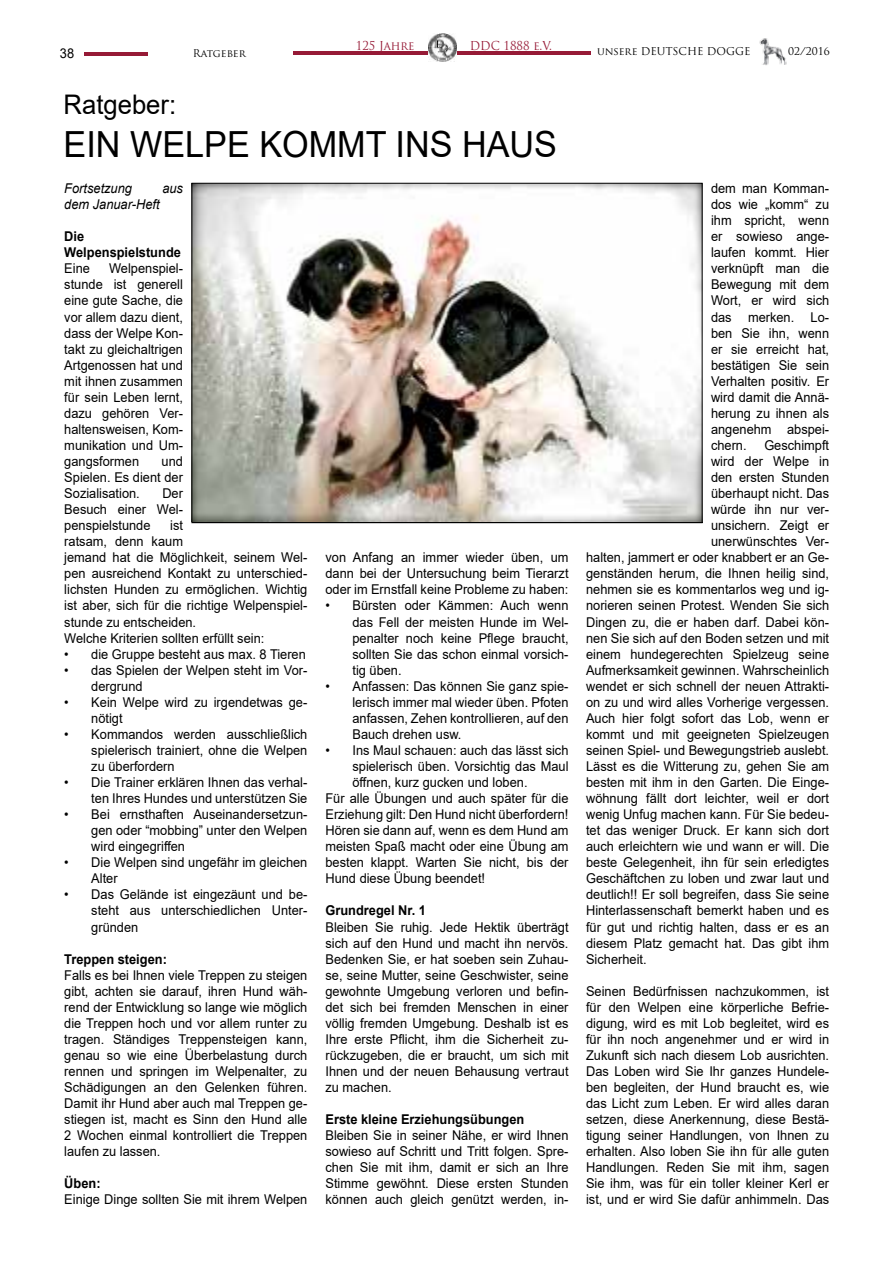
<style>
.page{position:relative;width:893px;height:1263px;background:#fff}
.page>*{position:absolute;margin:0;border:0;box-sizing:border-box;transform-origin:0 0}
.t1{font:36px "Arial";color:#000;scale:.95 1}
.t2{font:27px "Arial";color:#000;scale:.95 1}
.t3{font:13.5px/16px "Arial";color:#000;text-align:justify;scale:.95 1}
.t4{font:700 13.5px/16px "Arial";color:#000;scale:.95 1}
.t5{font:italic 13.5px "Arial";color:#000;scale:.95 1}
.t6{font:12px "Trajan Pro";color:#961a36;scale:.95 1}
.t7{font:10.5px "Trajan Pro";color:#000}
</style>
<div class="page">
<hr style="left:293px;top:52px;width:297px;height:3px;background:#961a36">
<img style="left:759px;top:38px;width:28px;height:27px">
<hr style="left:84px;top:53px;width:64px;height:3px;background:#961a36">
<img style="left:428px;top:34px;width:28px;height:28px">
<img style="left:194px;top:185px;width:506px;height:336px">
<p class="t3" style="left:60px;top:45px;width:17px">38</p>
<p class="t7" style="left:193px;top:46px;width:54px">Ratgeber</p>
<p class="t6" style="left:356px;top:38px;width:63px">125 Jahre</p>
<p class="t6" style="left:470px;top:38px;width:88px">DDC 1888 e.V.</p>
<h2 class="t2" style="left:64px;top:86px;width:120px">Ratgeber:</h2>
<h1 class="t1" style="left:64px;top:120px;width:521px">EIN WELPE KOMMT INS HAUS</h1>
<p class="t5" style="left:64px;top:180px;width:73px">Fortsetzung</p>
<p class="t5" style="left:162px;top:180px;width:23px">aus</p>
<p class="t5" style="left:64px;top:196px;width:102px">dem Januar-Heft</p>
<p class="t4" style="left:64px;top:229px;width:124px">Die<br>Welpenspielstunde</p>
<p class="t3" style="left:64px;top:260px;width:29px">Eine</p>
<p class="t3" style="left:64px;top:260px;width:126px;text-indent:45px">Welpenspiel&shy;stunde ist generell eine gute Sache, die vor allem dazu dient, dass der Welpe Kon&shy;takt zu gleichaltrigen Artgenossen hat und mit ihnen zusammen für sein Leben lernt, dazu gehören Ver&shy;haltensweisen, Kom&shy;munikation und Um&shy;gangsformen</p>
<p class="t3" style="left:64px;top:453px;width:126px;text-indent:97px">und Spielen. Es dient der Sozialisation.</p>
<p class="t3" style="left:64px;top:485px;width:126px;text-indent:98px">Der Besuch einer Wel&shy;penspielstunde</p>
<p class="t3" style="left:64px;top:517px;width:257px;text-align:left;text-indent:106px">ist<br>ratsam, denn kaum<br>jemand hat die Möglichkeit, seinem Wel&shy;pen ausreichend Kontakt zu unterschied&shy;lichsten Hunden zu ermöglichen. Wichtig ist aber, sich für die richtige Welpenspiel&shy;stunde zu entscheiden.<br>Welche Kriterien sollten erfüllt sein:</p>
<p class="t3" style="left:64px;top:646px;width:256px">• die Gruppe besteht aus max. 8 Tieren</p>
<p class="t3" style="left:91px;top:662px;width:229px;text-indent:-27px">• das Spielen der Welpen steht im Vor&shy;dergrund</p>
<p class="t3" style="left:91px;top:694px;width:229px;text-indent:-27px">• Kein Welpe wird zu irgendetwas ge&shy;nötigt</p>
<p class="t3" style="left:91px;top:726px;width:229px;text-indent:-27px">• Kommandos werden ausschließlich spielerisch trainiert, ohne die Welpen zu überfordern</p>
<p class="t3" style="left:64px;top:774px;width:257px;text-align:right">• Die Trainer erklären Ihnen das verhal&shy;ten Ihres Hundes und unterstützen Sie</p>
<p class="t3" style="left:91px;top:806px;width:229px;text-indent:-27px">• Bei ernsthaften Auseinandersetzun&shy;gen oder “mobbing” unter den Welpen wird eingegriffen</p>
<p class="t3" style="left:91px;top:854px;width:229px;text-indent:-27px">• Die Welpen sind ungefähr im gleichen<br>Alter</p>
<p class="t3" style="left:91px;top:886px;width:229px;text-indent:-27px">• Das Gelände ist eingezäunt und be&shy;steht aus unterschiedlichen Unter&shy;gründen</p>
<p class="t4" style="left:64px;top:951px;width:110px">Treppen steigen:</p>
<p class="t3" style="left:64px;top:967px;width:257px">Falls es bei Ihnen viele Treppen zu steigen gibt, achten sie darauf, ihren Hund wäh&shy;rend der Entwicklung so lange wie möglich die Treppen hoch und vor allem runter zu tragen. Ständiges Treppensteigen kann, genau so wie eine Überbelastung durch rennen und springen im Welpenalter, zu Schädigungen an den Gelenken führen.<br>Damit ihr Hund aber auch mal Treppen ge&shy;stiegen ist, macht es Sinn den Hund alle 2 Wochen einmal kontrolliert die Treppen laufen zu lassen.</p>
<p class="t4" style="left:64px;top:1176px;width:40px">Üben:</p>
<p class="t3" style="left:64px;top:1191px;width:257px">Einige Dinge sollten Sie mit ihrem Welpen</p>
<p class="t3" style="left:325px;top:549px;width:257px">von Anfang an immer wieder üben, um dann bei der Untersuchung beim Tierarzt oder im Ernstfall keine Probleme zu haben:</p>
<p class="t3" style="left:352px;top:598px;width:229px;text-indent:-27px">• Bürsten oder Kämmen: Auch wenn das Fell der meisten Hunde im Wel&shy;penalter noch keine Pflege braucht, sollten Sie das schon einmal vorsich&shy;tig üben.</p>
<p class="t3" style="left:352px;top:678px;width:229px;text-indent:-27px">• Anfassen: Das können Sie ganz spie&shy;lerisch immer mal wieder üben. Pfoten anfassen, Zehen kontrollieren, auf den Bauch drehen usw.</p>
<p class="t3" style="left:325px;top:742px;width:257px">• Ins Maul schauen: auch das lässt sich</p>
<p class="t3" style="left:352px;top:758px;width:229px">spielerisch üben. Vorsichtig das Maul</p>
<p class="t3" style="left:352px;top:774px;width:186px">öffnen, kurz gucken und loben.</p>
<p class="t3" style="left:325px;top:790px;width:257px">Für alle Übungen und auch später für die</p>
<p class="t3" style="left:325px;top:806px;width:257px">Erziehung gilt: Den Hund nicht überfordern!</p>
<p class="t3" style="left:325px;top:822px;width:257px">Hören sie dann auf, wenn es dem Hund am</p>
<p class="t3" style="left:325px;top:838px;width:257px">meisten Spaß macht oder eine Übung am</p>
<p class="t3" style="left:325px;top:854px;width:257px">besten klappt. Warten Sie nicht, bis der</p>
<p class="t3" style="left:325px;top:870px;width:170px">Hund diese Übung beendet!</p>
<p class="t4" style="left:325px;top:903px;width:107px">Grundregel Nr. 1</p>
<p class="t3" style="left:325px;top:919px;width:257px">Bleiben Sie ruhig. Jede Hektik überträgt sich auf den Hund und macht ihn nervös.<br>Bedenken Sie, er hat soeben sein Zuhau&shy;se, seine Mutter, seine Geschwister, seine gewohnte Umgebung verloren und befin&shy;det sich bei fremden Menschen in einer völlig fremden Umgebung. Deshalb ist es Ihre erste Pflicht, ihm die Sicherheit zu&shy;rückzugeben, die er braucht, um sich mit Ihnen und der neuen Behausung vertraut zu machen.</p>
<p class="t4" style="left:325px;top:1111px;width:211px">Erste kleine Erziehungsübungen</p>
<p class="t3" style="left:325px;top:1127px;width:257px">Bleiben Sie in seiner Nähe, er wird Ihnen sowieso auf Schritt und Tritt folgen. Spre&shy;chen Sie mit ihm, damit er sich an Ihre Stimme gewöhnt. Diese ersten Stunden können auch gleich genützt werden, in-</p>
<p class="t7" style="left:597px;top:45px;width:155px">unsere DEUTSCHE DOGGE</p>
<p class="t7" style="left:788px;top:45px;width:43px">02/2016</p>
<p class="t3" style="left:711px;top:180px;width:126px">dem man Komman&shy;dos wie „komm“ zu ihm spricht, wenn er sowieso ange&shy;laufen kommt. Hier verknüpft man die Bewegung mit dem Wort, er wird sich das merken. Lo&shy;ben Sie ihn, wenn er sie erreicht hat, bestätigen Sie sein Verhalten positiv. Er wird damit die Annä&shy;herung zu ihnen als angenehm abspei&shy;chern.</p>
<p class="t3" style="left:764px;top:437px;width:70px">Geschimpft</p>
<p class="t3" style="left:711px;top:453px;width:126px">wird der Welpe in</p>
<p class="t3" style="left:711px;top:469px;width:126px">den ersten Stunden</p>
<p class="t3" style="left:711px;top:485px;width:126px">überhaupt nicht. Das</p>
<p class="t3" style="left:711px;top:501px;width:126px">würde ihn nur ver-</p>
<p class="t3" style="left:711px;top:517px;width:126px">unsichern. Zeigt er</p>
<p class="t3" style="left:711px;top:533px;width:126px">unerwünschtes Ver-</p>
<p class="t3" style="left:586px;top:549px;width:257px">halten, jammert er oder knabbert er an Ge-</p>
<p class="t3" style="left:586px;top:565px;width:257px">genständen herum, die Ihnen heilig sind,</p>
<p class="t3" style="left:586px;top:581px;width:257px">nehmen sie es kommentarlos weg und ig-</p>
<p class="t3" style="left:586px;top:598px;width:257px">norieren seinen Protest. Wenden Sie sich</p>
<p class="t3" style="left:586px;top:614px;width:257px">Dingen zu, die er haben darf. Dabei kön-</p>
<p class="t3" style="left:586px;top:630px;width:257px">nen Sie sich auf den Boden setzen und mit</p>
<p class="t3" style="left:586px;top:646px;width:257px">einem hundegerechten Spielzeug seine</p>
<p class="t3" style="left:586px;top:662px;width:257px">Aufmerksamkeit gewinnen. Wahrscheinlich</p>
<p class="t3" style="left:586px;top:678px;width:257px">wendet er sich schnell der neuen Attrakti-</p>
<p class="t3" style="left:586px;top:694px;width:257px">on zu und wird alles Vorherige vergessen.</p>
<p class="t3" style="left:586px;top:710px;width:257px">Auch hier folgt sofort das Lob, wenn er</p>
<p class="t3" style="left:586px;top:726px;width:257px">kommt und mit geeigneten Spielzeugen</p>
<p class="t3" style="left:586px;top:742px;width:257px">seinen Spiel- und Bewegungstrieb auslebt.</p>
<p class="t3" style="left:586px;top:758px;width:257px">Lässt es die Witterung zu, gehen Sie am</p>
<p class="t3" style="left:586px;top:774px;width:257px">besten mit ihm in den Garten. Die Einge-</p>
<p class="t3" style="left:586px;top:790px;width:257px">wöhnung fällt dort leichter, weil er dort</p>
<p class="t3" style="left:586px;top:806px;width:257px">wenig Unfug machen kann. Für Sie bedeu-</p>
<p class="t3" style="left:586px;top:822px;width:257px">tet das weniger Druck. Er kann sich dort</p>
<p class="t3" style="left:586px;top:838px;width:257px">auch erleichtern wie und wann er will. Die</p>
<p class="t3" style="left:586px;top:854px;width:257px">beste Gelegenheit, ihn für sein erledigtes</p>
<p class="t3" style="left:586px;top:870px;width:257px">Geschäftchen zu loben und zwar laut und</p>
<p class="t3" style="left:586px;top:886px;width:257px">deutlich!! Er soll begreifen, dass Sie seine</p>
<p class="t3" style="left:586px;top:903px;width:257px">Hinterlassenschaft bemerkt haben und es</p>
<p class="t3" style="left:586px;top:919px;width:257px">für gut und richtig halten, dass er es an</p>
<p class="t3" style="left:586px;top:935px;width:257px">diesem Platz gemacht hat. Das gibt ihm</p>
<p class="t3" style="left:586px;top:951px;width:65px">Sicherheit.</p>
<p class="t3" style="left:586px;top:983px;width:257px">Seinen Bedürfnissen nachzukommen, ist für den Welpen eine körperliche Befrie&shy;digung, wird es mit Lob begleitet, wird es für ihn noch angenehmer und er wird in Zukunft sich nach diesem Lob ausrichten.<br>Das Loben wird Sie Ihr ganzes Hundele&shy;ben begleiten, der Hund braucht es, wie das Licht zum Leben. Er wird alles daran setzen, diese Anerkennung, diese Bestä&shy;tigung seiner Handlungen, von Ihnen zu erhalten. Also loben Sie ihn für alle guten Handlungen. Reden Sie mit ihm, sagen Sie ihm, was für ein toller kleiner Kerl er ist, und er wird Sie dafür anhimmeln. Das</p>
</div>
